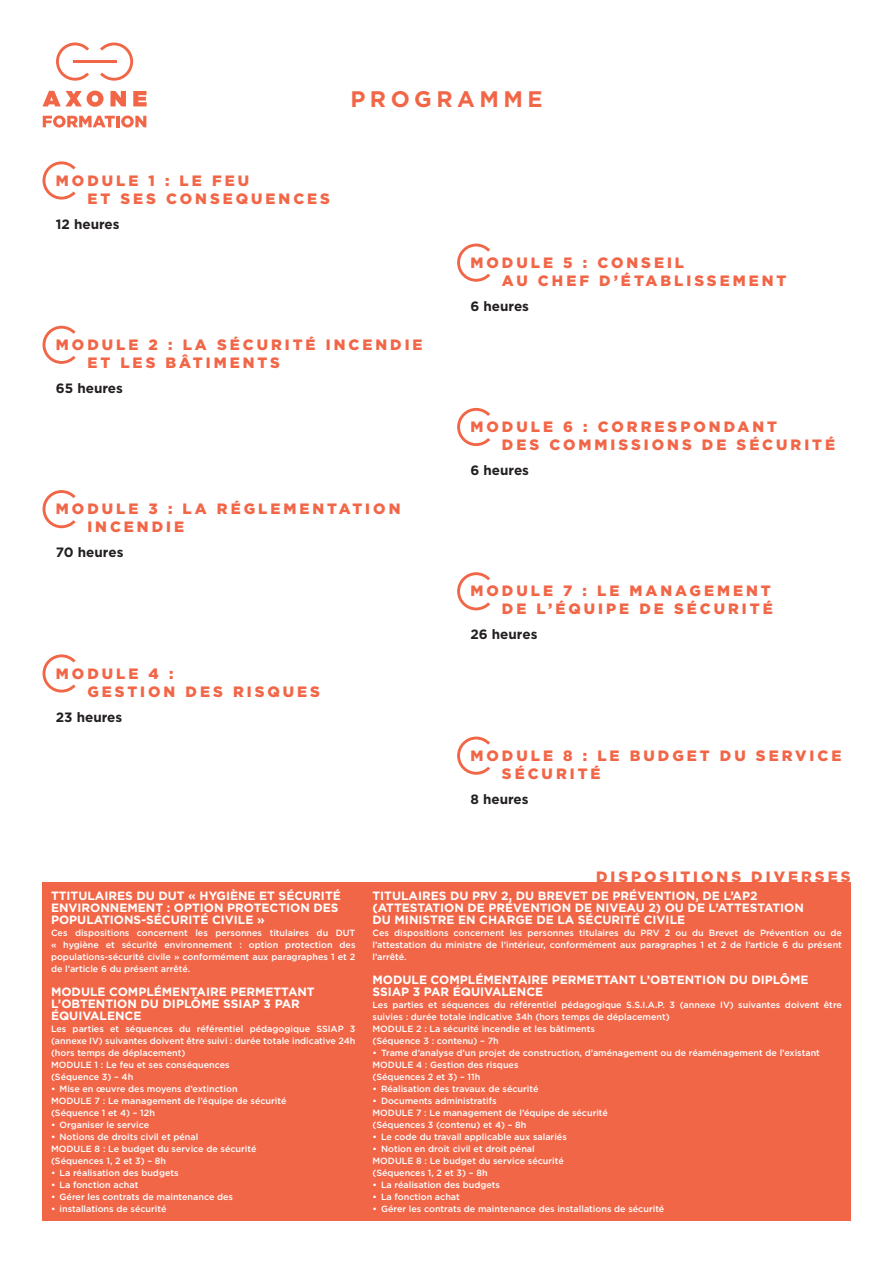
<style>
.page{position:relative;width:893px;height:1263px;background:#fff}
.page>*{position:absolute;margin:0;border:0;box-sizing:border-box;transform-origin:0 0}
.t1{font:700 22.5px "Gotham";letter-spacing:.2em;color:#f26648}
.t2{font:900 15px/18px "Gotham";letter-spacing:.2em;color:#f26648}
.t3{font:700 13.5px "Gotham";color:#231f20}
.t4{font:700 12px/12px "Gotham";color:#fff}
.t5{font:500 9px/12px "Gotham";color:#fff}
</style>
<div class="page">
<svg style="left:56px;top:43px;width:33px;height:38px"></svg>
<svg style="left:100px;top:43px;width:33px;height:38px"></svg>
<hr style="left:73px;top:60px;width:43px;height:3px;background:#f26648">
<svg style="left:43px;top:115px;width:72px;height:13px"></svg>
<hr style="left:116px;top:116px;width:4px;height:11px;background:#f26648">
<svg style="left:121px;top:115px;width:25px;height:13px"></svg>
<svg style="left:43px;top:91px;width:61px;height:16px"></svg>
<svg style="left:110px;top:91px;width:16px;height:15px"></svg>
<svg style="left:133px;top:91px;width:14px;height:15px"></svg>
<div style="left:43px;top:882px;width:321px;height:338px;background:#f26648"></div>
<div style="left:364px;top:882px;width:486px;height:338px;background:#f26648"></div>
<svg style="left:43px;top:161px;width:33px;height:39px"></svg>
<svg style="left:43px;top:326px;width:33px;height:38px"></svg>
<svg style="left:457px;top:572px;width:33px;height:38px"></svg>
<svg style="left:457px;top:736px;width:33px;height:39px"></svg>
<svg style="left:43px;top:490px;width:33px;height:38px"></svg>
<svg style="left:43px;top:654px;width:33px;height:38px"></svg>
<svg style="left:457px;top:244px;width:33px;height:38px"></svg>
<svg style="left:457px;top:408px;width:33px;height:38px"></svg>
<h1 class="t1" style="left:350px;top:84px;width:194px">PROGRAMME</h1>
<h2 class="t2" style="left:87px;top:171px;width:244px;text-indent:-31px">MODULE 1 : LE FEU<br>ET SES CONSEQUENCES</h2>
<h3 class="t3" style="left:56px;top:215px;width:65px">12 heures</h3>
<h2 class="t2" style="left:502px;top:253px;width:286px;text-indent:-31px">MODULE 5 : CONSEIL<br>AU CHEF D’ÉTABLISSEMENT</h2>
<h3 class="t3" style="left:470px;top:297px;width:60px">6 heures</h3>
<h2 class="t2" style="left:87px;top:335px;width:337px;text-indent:-31px">MODULE 2 : LA SÉCURITÉ INCENDIE<br>ET LES BÂTIMENTS</h2>
<h3 class="t3" style="left:56px;top:379px;width:69px">65 heures</h3>
<h2 class="t2" style="left:87px;top:500px;width:315px;text-indent:-31px">MODULE 3 : LA RÉGLEMENTATION<br>INCENDIE</h2>
<h3 class="t3" style="left:56px;top:543px;width:69px">70 heures</h3>
<h2 class="t2" style="left:87px;top:664px;width:234px;text-indent:-31px">MODULE 4 :<br>GESTION DES RISQUES</h2>
<h3 class="t3" style="left:56px;top:708px;width:68px">23 heures</h3>
<h2 class="t2" style="left:502px;top:418px;width:335px;text-indent:-31px">MODULE 6 : CORRESPONDANT<br>DES COMMISSIONS DE SÉCURITÉ</h2>
<h3 class="t3" style="left:470px;top:461px;width:60px">6 heures</h3>
<h2 class="t2" style="left:470px;top:582px;width:304px;text-align:right">MODULE 7 : LE MANAGEMENT<br>DE L’ÉQUIPE DE SÉCURITÉ</h2>
<h3 class="t3" style="left:470px;top:626px;width:68px">26 heures</h3>
<h2 class="t2" style="left:502px;top:746px;width:341px;text-indent:-31px">MODULE 8 : LE BUDGET DU SERVICE<br>SÉCURITÉ</h2>
<h3 class="t3" style="left:470px;top:790px;width:60px">8 heures</h3>
<h2 class="t2" style="left:596px;top:867px;width:256px">DISPOSITIONS DIVERSES</h2>
<h3 class="t4" style="left:51px;top:889px;width:291px">TTITULAIRES DU DUT « HYGIÈNE ET SÉCURITÉ<br>ENVIRONNEMENT : OPTION PROTECTION DES<br>POPULATIONS-SÉCURITÉ CIVILE »</h3>
<p class="t5" style="left:51px;top:927px;width:306px;text-align:justify">Ces dispositions concernent les personnes titulaires du DUT « hygiène et sécurité environnement : option protection des populations-sécurité civile » conformément aux paragraphes 1 et 2 de l’article 6 du présent arrêté.</p>
<h3 class="t4" style="left:51px;top:985px;width:265px">MODULE COMPLÉMENTAIRE PERMETTANT<br>L’OBTENTION DU DIPLÔME SSIAP 3 PAR<br>ÉQUIVALENCE</h3>
<p class="t5" style="left:51px;top:1023px;width:306px">Les parties et séquences du référentiel pédagogique SSIAP 3 (annexe IV) suivantes doivent être suivi : durée totale indicative 24h (hors temps de déplacement)<br>MODULE 1 : Le feu et ses conséquences<br>(Séquence 3) – 4h</p>
<p class="t5" style="left:51px;top:1082px;width:237px">• Mise en œuvre des moyens d’extinction<br>MODULE 7 : Le management de l’équipe de sécurité (Séquence 1 et 4) – 12h</p>
<p class="t5" style="left:51px;top:1118px;width:100px">• Organiser le service</p>
<p class="t5" style="left:51px;top:1130px;width:207px">• Notions de droits civil et pénal<br>MODULE 8 : Le budget du service de sécurité (Séquences 1, 2 et 3) – 8h</p>
<p class="t5" style="left:51px;top:1166px;width:129px">• La réalisation des budgets</p>
<p class="t5" style="left:51px;top:1178px;width:89px">• La fonction achat</p>
<p class="t5" style="left:51px;top:1190px;width:184px">• Gérer les contrats de maintenance des</p>
<p class="t5" style="left:51px;top:1202px;width:117px">• installations de sécurité</p>
<h3 class="t4" style="left:372px;top:889px;width:433px">TITULAIRES DU PRV 2, DU BREVET DE PRÉVENTION, DE L’AP2 (ATTESTATION DE PRÉVENTION DE NIVEAU 2) OU DE L’ATTESTATION<br>DU MINISTRE EN CHARGE DE LA SÉCURITÉ CIVILE</h3>
<p class="t5" style="left:372px;top:927px;width:471px;text-align:justify">Ces dispositions concernent les personnes titulaires du PRV 2 ou du Brevet de Prévention ou de l’attestation du ministre de l’intérieur, conformément aux paragraphes 1 et 2 de l’article 6 du présent l’arrêté.</p>
<h3 class="t4" style="left:372px;top:973px;width:437px">MODULE COMPLÉMENTAIRE PERMETTANT L’OBTENTION DU DIPLÔME<br>SSIAP 3 PAR ÉQUIVALENCE</h3>
<p class="t5" style="left:372px;top:999px;width:471px">Les parties et séquences du référentiel pédagogique S.S.I.A.P. 3 (annexe IV) suivantes doivent être suivies : durée totale indicative 34h (hors temps de déplacement)<br>MODULE 2 : La sécurité incendie et les bâtiments<br>(Séquence 3 : contenu) – 7h</p>
<p class="t5" style="left:372px;top:1047px;width:449px">• Trame d’analyse d’un projet de construction, d’aménagement ou de réaménagement de l’existant<br>MODULE 4 : Gestion des risques<br>(Séquences 2 et 3) – 11h</p>
<p class="t5" style="left:372px;top:1082px;width:167px">• Réalisation des travaux de sécurité</p>
<p class="t5" style="left:372px;top:1094px;width:237px">• Documents administratifs<br>MODULE 7 : Le management de l’équipe de sécurité (Séquences 3 (contenu) et 4) – 8h</p>
<p class="t5" style="left:372px;top:1130px;width:196px">• Le code du travail applicable aux salariés</p>
<p class="t5" style="left:372px;top:1142px;width:193px">• Notion en droit civil et droit pénal<br>MODULE 8 : Le budget du service sécurité (Séquences 1, 2 et 3) – 8h</p>
<p class="t5" style="left:372px;top:1178px;width:129px">• La réalisation des budgets</p>
<p class="t5" style="left:372px;top:1190px;width:89px">• La fonction achat</p>
<p class="t5" style="left:372px;top:1202px;width:293px">• Gérer les contrats de maintenance des installations de sécurité</p>
</div>
